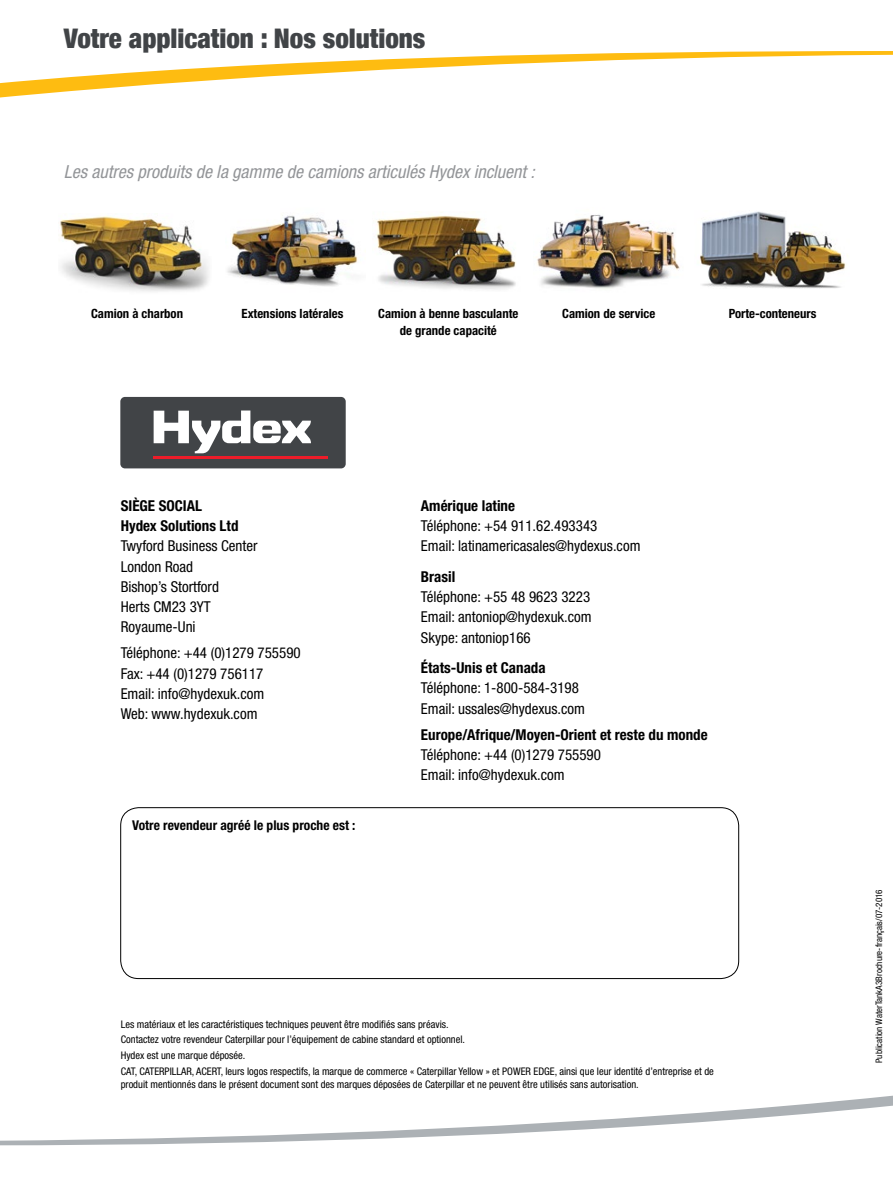
<style>
.page{position:relative;width:893px;height:1188px;background:#fff}
.page>*{position:absolute;margin:0;border:0;box-sizing:border-box;transform-origin:0 0}
.t1{font:900 condensed 27px "Helvetica Neue";color:#414447}
.Specs_text{font:italic condensed 18px "Helvetica Neue LT Std";color:#939598}
.Specs_text-2{font:condensed 15px "Helvetica Neue LT Std";color:#000}
.Specs_text-3{font:700 condensed 15px "Helvetica Neue LT Std";color:#000}
.Specs_text-4{font:700 condensed 13.5px "Helvetica Neue LT Std";color:#000}
.Specs_text-5{font:700 condensed 12.75px/16.5px "Helvetica Neue LT Std";color:#000;text-align:center}
.Specs_text-6{font:condensed 10.5px/13.5px "Helvetica Neue LT Std";color:#000}
.Specs_text-7{font:condensed 9px "Helvetica Neue LT Std";color:#000}
</style>
<div class="page">
<svg style="left:0;top:1096px;width:893px;height:49px"></svg>
<svg style="left:0;top:51px;width:893px;height:47px"></svg>
<img style="left:227px;top:215px;width:131px;height:71px">
<img style="left:537px;top:214px;width:143px;height:75px">
<img style="left:376px;top:215px;width:140px;height:75px">
<img style="left:60px;top:216px;width:149px;height:76px">
<img style="left:700px;top:211px;width:148px;height:78px">
<div style="left:120px;top:807px;width:619px;height:172px;border:1px solid #000;border-radius:18px"></div>
<div style="left:120px;top:397px;width:226px;height:71px;background:#414447;border-radius:5px"></div>
<svg style="left:154px;top:411px;width:157px;height:42px"></svg>
<hr style="left:154px;top:456px;width:174px;height:2px;background:#ed1c29">
<p class="t1" style="left:64px;top:16px;width:363px">Votre application : Nos solutions</p>
<p class="Specs_text" style="left:64px;top:161px;width:472px">Les autres produits de la gamme de camions articulés Hydex incluent :</p>
<p class="Specs_text-5" style="left:91px;top:305px;width:93px">Camion à charbon</p>
<p class="Specs_text-5" style="left:242px;top:305px;width:103px">Extensions latérales</p>
<p class="Specs_text-5" style="left:378px;top:305px;width:142px">Camion à benne basculante de grande capacité</p>
<p class="Specs_text-5" style="left:562px;top:305px;width:95px">Camion de service</p>
<p class="Specs_text-5" style="left:729px;top:305px;width:89px">Porte-conteneurs</p>
<p class="Specs_text-3" style="left:121px;top:497px;width:83px">SIÈGE SOCIAL</p>
<p class="Specs_text-3" style="left:121px;top:517px;width:119px">Hydex Solutions Ltd</p>
<p class="Specs_text-2" style="left:121px;top:537px;width:138px">Twyford Business Center</p>
<p class="Specs_text-2" style="left:121px;top:558px;width:74px">London Road</p>
<p class="Specs_text-2" style="left:121px;top:578px;width:100px">Bishop’s Stortford</p>
<p class="Specs_text-2" style="left:121px;top:598px;width:92px">Herts CM23 3YT</p>
<p class="Specs_text-2" style="left:121px;top:618px;width:77px">Royaume-Uni</p>
<p class="Specs_text-2" style="left:121px;top:644px;width:182px">Téléphone: +44 (0)1279 755590</p>
<p class="Specs_text-2" style="left:121px;top:665px;width:144px">Fax: +44 (0)1279 756117</p>
<p class="Specs_text-2" style="left:121px;top:685px;width:145px">Email: info@hydexuk.com</p>
<p class="Specs_text-2" style="left:121px;top:705px;width:138px">Web: www.hydexuk.com</p>
<p class="Specs_text-4" style="left:132px;top:817px;width:225px">Votre revendeur agréé le plus proche est :</p>
<p class="Specs_text-3" style="left:421px;top:497px;width:96px">Amérique latine</p>
<p class="Specs_text-2" style="left:421px;top:517px;width:178px">Téléphone: +54 911.62.493343</p>
<p class="Specs_text-2" style="left:421px;top:537px;width:221px">Email: latinamericasales@hydexus.com</p>
<p class="Specs_text-3" style="left:421px;top:568px;width:36px">Brasil</p>
<p class="Specs_text-2" style="left:421px;top:588px;width:171px">Téléphone: +55 48 9623 3223</p>
<p class="Specs_text-2" style="left:421px;top:608px;width:172px">Email: antoniop@hydexuk.com</p>
<p class="Specs_text-2" style="left:421px;top:629px;width:111px">Skype: antoniop166</p>
<p class="Specs_text-3" style="left:421px;top:659px;width:126px">États-Unis et Canada</p>
<p class="Specs_text-2" style="left:421px;top:679px;width:160px">Téléphone: 1-800-584-3198</p>
<p class="Specs_text-2" style="left:421px;top:700px;width:166px">Email: ussales@hydexus.com</p>
<p class="Specs_text-3" style="left:421px;top:726px;width:288px">Europe/Afrique/Moyen-Orient et reste du monde</p>
<p class="Specs_text-2" style="left:421px;top:746px;width:182px">Téléphone: +44 (0)1279 755590</p>
<p class="Specs_text-2" style="left:421px;top:766px;width:145px">Email: info@hydexuk.com</p>
<p class="Specs_text-6" style="left:121px;top:1017px;width:329px">Les matériaux et les caractéristiques techniques peuvent être modifiés sans préavis.</p>
<p class="Specs_text-6" style="left:121px;top:1033px;width:346px">Contactez votre revendeur Caterpillar pour l’équipement de cabine standard et optionnel.</p>
<p class="Specs_text-6" style="left:121px;top:1049px;width:126px">Hydex est une marque déposée.</p>
<p class="Specs_text-6" style="left:121px;top:1064px;width:595px">CAT, CATERPILLAR, ACERT, leurs logos respectifs, la marque de commerce « Caterpillar Yellow » et POWER EDGE, ainsi que leur identité d’entreprise et de produit mentionnés dans le présent document sont des marques déposées de Caterpillar et ne peuvent être utilisés sans autorisation.</p>
<p class="Specs_text-7" style="left:874px;top:1063px;width:175px;rotate:-90deg">Publication WaterTankA3Brochure-français/07-2016</p>
</div>
